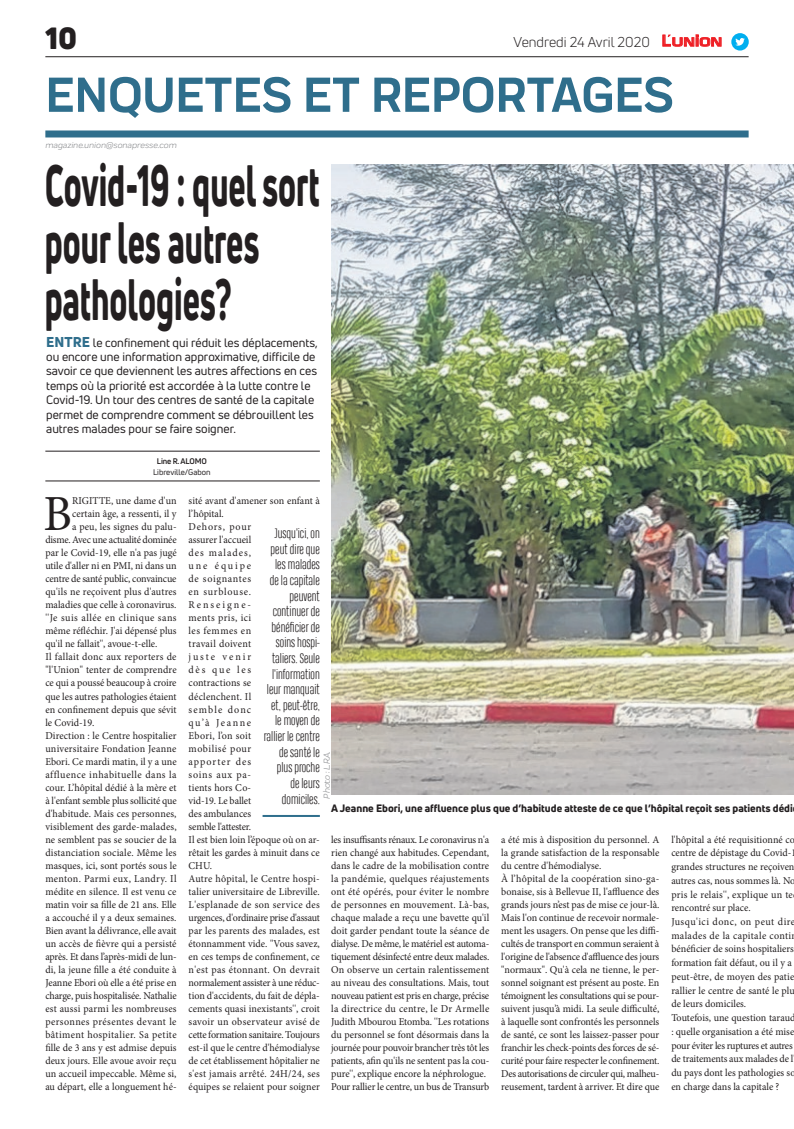
<style>
.page{position:relative;width:794px;height:1129px;background:#fff}
.page>*{position:absolute;margin:0;border:0;box-sizing:border-box;transform-origin:0 0}
.t1{font:800 57px/57px "Uni Neue";color:#231f20;scale:.57 1}
.t2{font:700 51px "Praktika";color:#2f6e8c}
.t3{font:50.5px "Minion Pro";color:#231f20;scale:.96 1}
.t4{font:900 30px "Uni Neue";color:#231f20}
.t5{font:14px "Uni Neue";color:#231f20}
.t6{font:300 13px/15.6px "Heading Compressed Pro";color:#231f20;text-align:right}
.t7{font:12px/14.4px "Uni Neue";color:#231f20}
.t8{font:10.5px/13px "Minion Pro";color:#231f20;scale:.96 1}
.t9{font:10.5px "Minion Pro";letter-spacing:.02em;color:#231f20;scale:.96 1}
.t10{font:800 10.5px "Uni Neue";color:#231f20}
.t11{font:10.5px "Minion Pro";letter-spacing:-.02em;color:#231f20;scale:.96 1}
.t12{font:10.5px "Minion Pro";letter-spacing:.045em;color:#231f20;scale:.96 1}
.t13{font:10.5px "Minion Pro";letter-spacing:.035em;color:#231f20;scale:.96 1}
.t14{font:10.5px "Minion Pro";letter-spacing:-.025em;color:#231f20;scale:.96 1}
.t15{font:10.5px "Minion Pro";letter-spacing:.03em;color:#231f20;scale:.96 1}
.t16{font:10.5px "Minion Pro";letter-spacing:.04em;color:#231f20;scale:.96 1}
.t17{font:italic 9px "Praktika";color:#818386}
.t18{font:8px "Uni Neue";color:#231f20}
.t19{font:700 8px "Uni Neue";letter-spacing:-.02em;color:#231f20}
.s1{font-family:"Eurostile";font-weight:600;font-size:14.9px;color:#ee1d23}
.s2{font-family:"Eurostile";font-weight:600;font-size:11.4px;color:#ee1d23}
.s3{font-weight:800;font-size:14px;color:#2f6e8c}
</style>
<div class="page">
<hr style="left:45px;top:56px;width:703px;height:1px;background:#231f20">
<div style="left:45px;top:130px;width:703px;height:7px;background:#2f6e8c"></div>
<svg style="left:662px;top:34px;width:60px;height:13px"></svg>
<div style="left:731px;top:33px;width:17px;height:18px;background:#00aeef;border-radius:50%"></div>
<svg style="left:735px;top:38px;width:10px;height:8px"></svg>
<hr style="left:262px;top:814px;width:58px;height:2px;background:#2f6e8c">
<hr style="left:45px;top:480px;width:275px;height:1px;background:#231f20">
<hr style="left:45px;top:451px;width:275px;height:1px;background:#231f20">
<img style="left:331px;top:164px;width:463px;height:630px">
<h3 class="t4" style="left:45px;top:17px;width:33px">10</h3>
<h3 class="t5" style="left:513px;top:33px;width:210px">Vendredi 24 Avril 2020 <span class="s1">L</span><span class="s2">UNION</span></h3>
<h2 class="t2" style="left:45px;top:54px;width:630px">ENQUETES ET REPORTAGES</h2>
<p class="t17" style="left:45px;top:139px;width:133px">magazine.union@sonapresse.com</p>
<h1 class="t1" style="left:45px;top:156px;width:484px">Covid-19 : quel sort pour les autres pathologies?</h1>
<p class="t7" style="left:46px;top:335px;width:273px"><span class="s3">ENTRE</span> le confinement qui réduit les déplacements, ou encore une information approximative, difficile de savoir ce que deviennent les autres affections en ces temps où la priorité est accordée à la lutte contre le Covid-19. Un tour des centres de santé de la capitale permet de comprendre comment se débrouillent les autres malades pour se faire soigner.</p>
<p class="t19" style="left:157px;top:456px;width:51px">Line R. ALOMO</p>
<p class="t18" style="left:153px;top:466px;width:59px">Libreville/Gabon</p>
<h3 class="t3" style="left:44px;top:480px;width:31px">B</h3>
<p class="t8" style="left:72px;top:494px;width:110px">RIGITTE, une dame d'un</p>
<p class="t8" style="left:72px;top:507px;width:110px">certain âge, a ressenti, il y</p>
<p class="t8" style="left:72px;top:520px;width:110px">a peu, les signes du palu-</p>
<p class="t14" style="left:45px;top:533px;width:138px">disme. Avec une actualité dominée</p>
<p class="t8" style="left:45px;top:546px;width:138px">par le Covid-19, elle n'a pas jugé</p>
<p class="t8" style="left:45px;top:559px;width:138px">utile d'aller ni en PMI, ni dans un</p>
<p class="t11" style="left:45px;top:572px;width:138px">centre de santé public, convaincue</p>
<p class="t8" style="left:45px;top:585px;width:138px">qu'ils ne reçoivent plus d'autres</p>
<p class="t8" style="left:45px;top:598px;width:138px">maladies que celle à coronavirus.</p>
<p class="t12" style="left:45px;top:611px;width:138px">''Je suis allée en clinique sans</p>
<p class="t8" style="left:45px;top:624px;width:138px">même réfléchir. J'ai dépensé plus</p>
<p class="t8" style="left:45px;top:637px;width:118px">qu'il ne fallait'', avoue-t-elle.</p>
<p class="t15" style="left:45px;top:650px;width:138px">Il fallait donc aux reporters de</p>
<p class="t8" style="left:45px;top:663px;width:138px">"l'Union" tenter de comprendre</p>
<p class="t8" style="left:45px;top:676px;width:138px">ce qui a poussé beaucoup à croire</p>
<p class="t8" style="left:45px;top:689px;width:138px">que les autres pathologies étaient</p>
<p class="t8" style="left:45px;top:702px;width:138px">en confinement depuis que sévit</p>
<p class="t8" style="left:45px;top:715px;width:53px">le Covid-19.</p>
<p class="t8" style="left:45px;top:728px;width:138px">Direction : le Centre hospitalier</p>
<p class="t9" style="left:45px;top:741px;width:138px">universitaire Fondation Jeanne</p>
<p class="t8" style="left:45px;top:754px;width:138px">Ebori. Ce mardi matin, il y a une</p>
<p class="t12" style="left:45px;top:767px;width:138px">affluence inhabituelle dans la</p>
<p class="t8" style="left:45px;top:780px;width:138px">cour. L’hôpital dédié à la mère et</p>
<p class="t8" style="left:45px;top:793px;width:138px">à l'enfant semble plus sollicité que</p>
<p class="t8" style="left:45px;top:806px;width:138px">d'habitude. Mais ces personnes,</p>
<p class="t9" style="left:45px;top:819px;width:138px">visiblement des garde-malades,</p>
<p class="t8" style="left:45px;top:832px;width:138px">ne semblent pas se soucier de la</p>
<p class="t9" style="left:45px;top:845px;width:138px">distanciation sociale. Même les</p>
<p class="t8" style="left:45px;top:858px;width:138px">masques, ici, sont portés sous le</p>
<p class="t13" style="left:45px;top:871px;width:138px">menton. Parmi eux, Landry. Il</p>
<p class="t8" style="left:45px;top:884px;width:138px">médite en silence. Il est venu ce</p>
<p class="t8" style="left:45px;top:897px;width:138px">matin voir sa fille de 21 ans. Elle</p>
<p class="t8" style="left:45px;top:910px;width:138px">a accouché il y a deux semaines.</p>
<p class="t8" style="left:45px;top:923px;width:138px">Bien avant la délivrance, elle avait</p>
<p class="t8" style="left:45px;top:936px;width:138px">un accès de fièvre qui a persisté</p>
<p class="t11" style="left:45px;top:949px;width:138px">après. Et dans l’après-midi de lun-</p>
<p class="t8" style="left:45px;top:962px;width:138px">di, la jeune fille a été conduite à</p>
<p class="t8" style="left:45px;top:975px;width:138px">Jeanne Ebori où elle a été prise en</p>
<p class="t8" style="left:45px;top:988px;width:138px">charge, puis hospitalisée. Nathalie</p>
<p class="t9" style="left:45px;top:1001px;width:138px">est aussi parmi les nombreuses</p>
<p class="t16" style="left:45px;top:1014px;width:138px">personnes présentes devant le</p>
<p class="t13" style="left:45px;top:1027px;width:138px">bâtiment hospitalier. Sa petite</p>
<p class="t8" style="left:45px;top:1040px;width:138px">fille de 3 ans y est admise depuis</p>
<p class="t8" style="left:45px;top:1053px;width:138px">deux jours. Elle avoue avoir reçu</p>
<p class="t8" style="left:45px;top:1066px;width:138px">un accueil impeccable. Même si,</p>
<p class="t8" style="left:45px;top:1079px;width:138px">au départ, elle a longuement hé-</p>
<p class="t8" style="left:189px;top:494px;width:138px">sité avant d'amener son enfant à l’hôpital.<br>Dehors, pour<br>assurer l'accueil<br>des malades,<br>une équipe<br>de soignantes<br>en surblouse.<br>Renseigne-<br>ments pris, ici<br>les femmes en<br>travail doivent<br>juste venir<br>dès que les<br>contractions se<br>déclenchent. Il<br>semble donc<br>qu’à Jeanne<br>Ebori, l’on soit<br>mobilisé pour<br>apporter des<br>soins aux pa-<br>tients hors Co-<br>vid-19. Le ballet<br>des ambulances<br>semble l'attester.<br>Il est bien loin l’époque où on ar&shy;rêtait les gardes à minuit dans ce<br>CHU.<br>Autre hôpital, le Centre hospi&shy;talier universitaire de Libreville.<br>L'esplanade de son service des urgences, d'ordinaire prise d'assaut par les parents des malades, est étonnamment vide. ''Vous savez, en ces temps de confinement, ce n'est pas étonnant. On devrait normalement assister à une réduc&shy;tion d'accidents, du fait de dépla&shy;cements quasi inexistants'', croit savoir un observateur avisé de cette formation sanitaire. Toujours est-il que le centre d'hémodialyse de cet établissement hôpitalier ne s'est jamais arrêté. 24H/24, ses équipes se relaient pour soigner</p>
<p class="t6" style="left:264px;top:527px;width:57px">Jusqu'ici, on peut dire que les malades de la capitale peuvent continuer de bénéficier de soins hospi&shy;taliers. Seule l'information leur manquait et, peut-être, le moyen de rallier le centre de santé le plus proche<br>de leurs domiciles.</p>
<p class="t17" style="left:320px;top:798px;width:49px;rotate:-90deg">Photo : L.R.A.</p>
<p class="t10" style="left:331px;top:801px;width:463px">A Jeanne Ebori, une affluence plus que d’habitude atteste de ce que l’hôpital reçoit ses patients dédi</p>
<p class="t8" style="left:331px;top:832px;width:166px">les insuffisants rénaux. Le coronavirus n'a rien changé aux habitudes. Cependant, dans le cadre de la mobilisation contre la pandémie, quelques réajustements ont été opérés, pour éviter le nombre de personnes en mouvement. Là-bas, chaque malade a reçu une bavette qu'il doit garder pendant toute la séance de dialyse. De même, le matériel est automa&shy;tiquement désinfecté entre deux malades.<br>On observe un certain ralentissement au niveau des consultations. Mais, tout nouveau patient est pris en charge, précise la directrice du centre, le Dr Armelle Judith Mbourou Etomba. ''Les rotations du personnel se font désormais dans la journée pour pouvoir brancher très tôt les patients, afin qu'ils ne sentent pas la cou&shy;pure'', explique encore la néphrologue.<br>Pour rallier le centre, un bus de Transurb</p>
<p class="t8" style="left:501px;top:832px;width:166px">a été mis à disposition du personnel. A la grande satisfaction de la responsable du centre d'hémodialyse.<br>À l’hôpital de la coopération sino-ga&shy;bonaise, sis à Bellevue II, l'affluence des grands jours n’est pas de mise ce jour-là.<br>Mais l'on continue de recevoir normale&shy;ment les usagers. On pense que les diffi&shy;cultés de transport en commun seraient à l'origine de l'absence d'affluence des jours "normaux". Qu'à cela ne tienne, le per&shy;sonnel soignant est présent au poste. En témoignent les consultations qui se pour&shy;suivent jusqu’à midi. La seule difficulté, à laquelle sont confrontés les personnels de santé, ce sont les laissez-passer pour franchir les check-points des forces de sé&shy;curité pour faire respecter le confinement.<br>Des autorisations de circuler qui, malheu&shy;reusement, tardent à arriver. Et dire que</p>
<p class="t8" style="left:671px;top:832px;width:132px;line-height:13.7px">l'hôpital a été requisitionné co centre de dépistage du Covid-1 grandes structures ne reçoiven autres cas, nous sommes là. No pris le relais'', explique un te rencontré sur place.<br>Jusqu'ici donc, on peut dire malades de la capitale conti bénéficier de soins hospitaliers formation fait défaut, ou il y a peut-être, de moyen des patie rallier le centre de santé le plu de leurs domiciles.<br>Toutefois, une question taraud : quelle organisation a été mise pour éviter les ruptures et autres de traitements aux malades de l du pays dont les pathologies so en charge dans la capitale ?</p>
</div>
